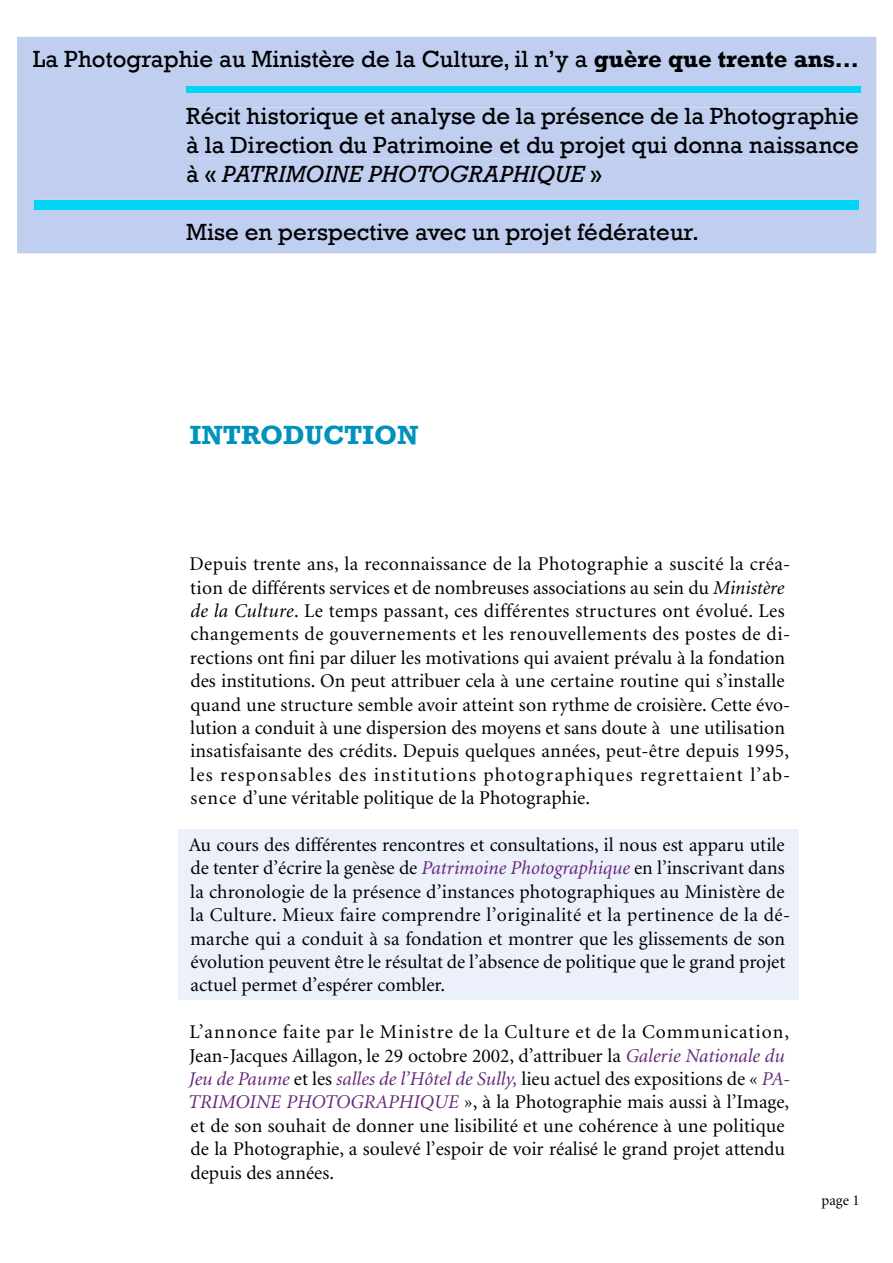
<style>
.page{position:relative;width:893px;height:1263px;background:#fff}
.page>*{position:absolute;margin:0;border:0;box-sizing:border-box;transform-origin:0 0}
.t1{font:700 27px "Rockwell";color:#0092bd}
.t2{font:24px/28.8px "Rockwell";color:#000;text-align:justify}
.t3{font:19.5px/23.4px "Minion";letter-spacing:.005em;color:#000}
.t4{font:15px "Minion";color:#000}
.s1{font-weight:700}
.s2{font-style:italic}
.s3{font-style:italic;color:#65277a}
</style>
<div class="page">
<div style="left:179px;top:829px;width:620px;height:170px;background:#ecf0fa"></div>
<div style="left:17px;top:37px;width:859px;height:216px;background:#c0cef0"></div>
<div style="left:33px;top:50px;width:555px;height:22px;background:#c0cef0"></div>
<div style="left:595px;top:50px;width:262px;height:22px;background:#c0cef0"></div>
<div style="left:186px;top:108px;width:673px;height:22px;background:#c0cef0"></div>
<div style="left:187px;top:137px;width:672px;height:21px;background:#c0cef0"></div>
<div style="left:187px;top:165px;width:29px;height:17px;background:#c0cef0"></div>
<div style="left:222px;top:165px;width:364px;height:20px;background:#c0cef0"></div>
<div style="left:591px;top:171px;width:11px;height:11px;background:#c0cef0"></div>
<div style="left:187px;top:223px;width:510px;height:22px;background:#c0cef0"></div>
<div style="left:186px;top:86px;width:675px;height:6px;background:#00d5f8"></div>
<div style="left:34px;top:200px;width:825px;height:9px;background:#00d5f8"></div>
<p class="t2" style="left:33px;top:45px;width:827px">La Photographie au Ministère de la Culture, il n’y a <span class="s1">guère que trente ans…</span></p>
<p class="t2" style="left:186px;top:102px;width:674px">Récit historique et analyse de la présence de la Photographie à la Direction du Patrimoine et du projet qui donna naissance à « <span class="s2">PATRIMOINE PHOTOGRAPHIQUE</span> »</p>
<p class="t2" style="left:186px;top:217px;width:514px">Mise en perspective avec un projet fédérateur.</p>
<h1 class="t1" style="left:190px;top:419px;width:230px">INTRODUCTION</h1>
<p class="t3" style="left:190px;top:553px;width:602px">Depuis trente ans, la reconnaissance de la Photographie a suscité la créa&shy;tion de différents services et de nombreuses associations au sein du <span class="s2">Ministère de la Culture</span>. Le temps passant, ces différentes structures ont évolué. Les changements de gouvernements et les renouvellements des postes de di&shy;rections ont fini par diluer les motivations qui avaient prévalu à la fondation des institutions. On peut attribuer cela à une certaine routine qui s’installe quand une structure semble avoir atteint son rythme de croisière. Cette évo&shy;lution a conduit à une dispersion des moyens et sans doute à une utilisation insatisfaisante des crédits. Depuis quelques années, peut-être depuis 1995, les responsables des institutions photographiques regrettaient l’ab&shy;sence d’une véritable politique de la Photographie.</p>
<p class="t3" style="left:189px;top:834px;width:603px">Au cours des différentes rencontres et consultations, il nous est apparu utile de tenter d’écrire la genèse de <span class="s3">Patrimoine Photographique</span> en l’inscrivant dans la chronologie de la présence d’instances photographiques au Ministère de la Culture. Mieux faire comprendre l’originalité et la pertinence de la dé&shy;marche qui a conduit à sa fondation et montrer que les glissements de son évolution peuvent être le résultat de l’absence de politique que le grand projet actuel permet d’espérer combler.</p>
<p class="t3" style="left:188px;top:1021px;width:603px">L’annonce faite par le Ministre de la Culture et de la Communication, Jean-Jacques Aillagon, le 29 octobre 2002, d’attribuer la <span class="s3">Galerie Nationale du Jeu de Paume</span> et les <span class="s3">salles de l’Hôtel de Sully,</span> lieu actuel des expositions de « <span class="s3">PA-TRIMOINE PHOTOGRAPHIQUE</span> », à la Photographie mais aussi à l’Image, et de son souhait de donner une lisibilité et une cohérence à une politique de la Photographie, a soulevé l’espoir de voir réalisé le grand projet attendu depuis des années.</p>
<p class="t4" style="left:821px;top:1192px;width:40px">page 1</p>
</div>
